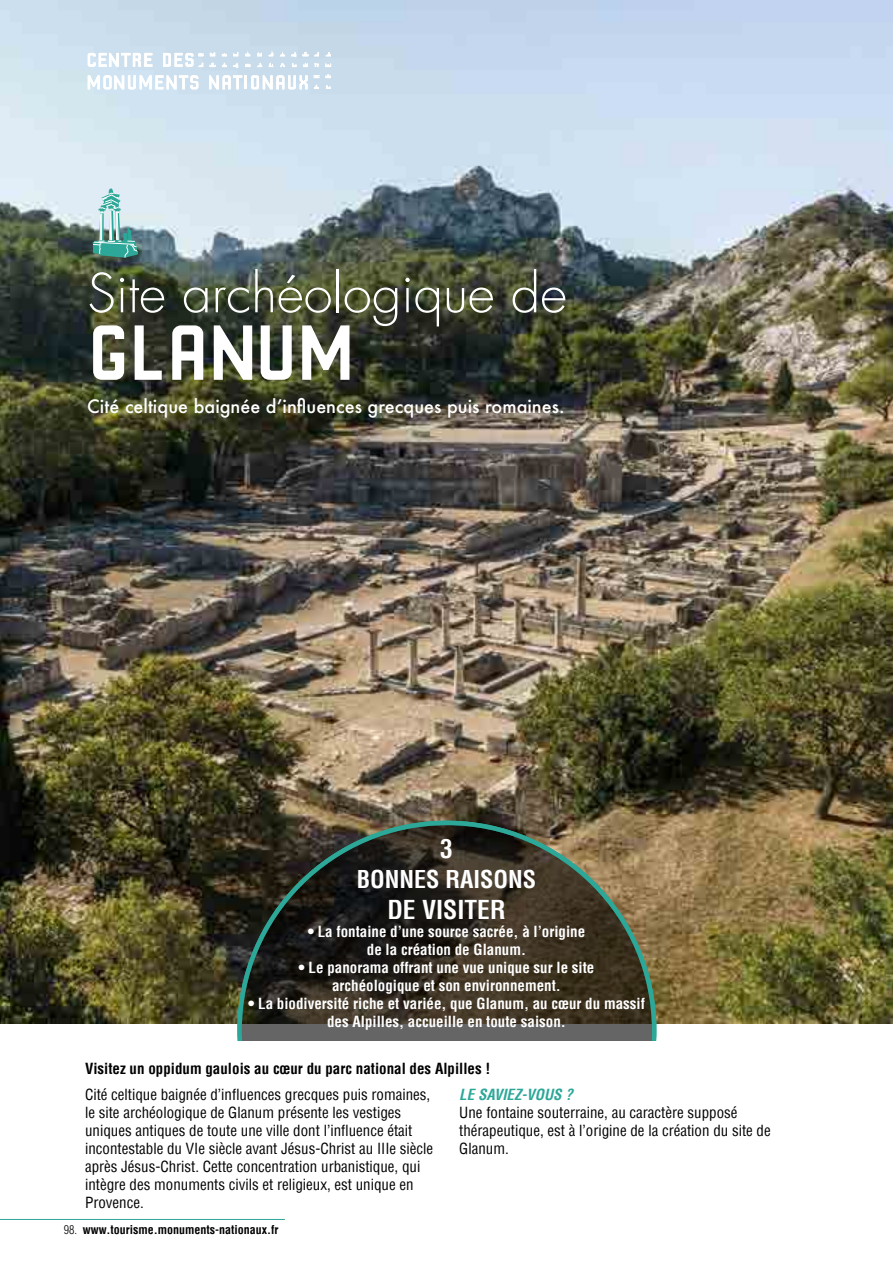
<style>
.page{position:relative;width:893px;height:1263px;background:#fff}
.page>*{position:absolute;margin:0;border:0;box-sizing:border-box;transform-origin:0 0}
.t1{font:82.5px "Robust CMN";letter-spacing:-.015em;color:#fff}
.t2{font:300 52.5px "Futura";color:#fff}
.t3{font:700 condensed 25.5px "Helvetica";color:#fff}
.t4{font:700 condensed 24px "Helvetica";color:#fff}
.t5{font:500 18px "Futura";color:#fff}
.t6{font:condensed 15px/18px "Helvetica";color:#000}
.t7{font:700 condensed 15px/18px "Helvetica";color:#fff;text-align:center}
.t8{font:700 condensed 15px "Helvetica";color:#000}
.t9{font:italic 700 condensed 15px "Helvetica";color:#2ca798}
.t10{font:700 condensed 12px "Helvetica";color:#000}
.s1{font-weight:300}
</style>
<div class="page">
<img style="left:0;top:0;width:893px;height:1024px">
<svg style="left:240px;top:823px;width:414px;height:414px;background:#343027"></svg>
<svg style="left:314px;top:52px;width:5px;height:4px"></svg>
<svg style="left:269px;top:51px;width:4px;height:5px"></svg>
<svg style="left:292px;top:63px;width:4px;height:4px"></svg>
<svg style="left:280px;top:63px;width:5px;height:4px"></svg>
<svg style="left:257px;top:63px;width:5px;height:4px"></svg>
<svg style="left:303px;top:51px;width:5px;height:5px"></svg>
<svg style="left:326px;top:52px;width:5px;height:4px"></svg>
<svg style="left:326px;top:85px;width:4px;height:4px"></svg>
<svg style="left:325px;top:74px;width:6px;height:4px"></svg>
<svg style="left:314px;top:75px;width:5px;height:3px"></svg>
<svg style="left:210px;top:52px;width:5px;height:4px"></svg>
<svg style="left:222px;top:62px;width:5px;height:5px"></svg>
<svg style="left:257px;top:52px;width:5px;height:4px"></svg>
<svg style="left:245px;top:51px;width:5px;height:5px"></svg>
<svg style="left:245px;top:63px;width:5px;height:4px"></svg>
<svg style="left:233px;top:52px;width:5px;height:4px"></svg>
<svg style="left:303px;top:62px;width:5px;height:5px"></svg>
<svg style="left:280px;top:51px;width:5px;height:5px"></svg>
<svg style="left:233px;top:62px;width:5px;height:6px"></svg>
<svg style="left:325px;top:64px;width:6px;height:3px"></svg>
<svg style="left:269px;top:62px;width:4px;height:5px"></svg>
<svg style="left:314px;top:84px;width:5px;height:5px"></svg>
<svg style="left:210px;top:62px;width:5px;height:5px"></svg>
<svg style="left:291px;top:51px;width:5px;height:6px"></svg>
<svg style="left:314px;top:63px;width:5px;height:4px"></svg>
<svg style="left:222px;top:53px;width:5px;height:3px"></svg>
<svg style="left:163px;top:52px;width:40px;height:15px"></svg>
<svg style="left:88px;top:53px;width:64px;height:14px"></svg>
<svg style="left:209px;top:75px;width:99px;height:14px"></svg>
<svg style="left:88px;top:75px;width:110px;height:14px"></svg>
<div style="left:0;top:1041px;width:893px;height:204px;background:#fff"></div>
<hr style="left:0;top:1219px;width:285px;height:1px;background:#2ca798">
<svg style="left:92px;top:188px;width:46px;height:70px;background:#96c5c3"></svg>
<h2 class="t2" style="left:87px;top:261px;width:481px">Site archéologique de</h2>
<h1 class="t1" style="left:87px;top:307px;width:269px">GLANUM</h1>
<p class="t5" style="left:87px;top:394px;width:479px">Cité celtique baignée d’influences grecques puis romaines.</p>
<h3 class="t3" style="left:440px;top:832px;width:14px">3</h3>
<h3 class="t4" style="left:357px;top:864px;width:181px">BONNES RAISONS</h3>
<h3 class="t3" style="left:387px;top:893px;width:120px">DE VISITER</h3>
<p class="t7" style="left:308px;top:922px;width:279px">• La fontaine d’une source sacrée, à l’origine de la création de Glanum.</p>
<p class="t7" style="left:299px;top:958px;width:297px">• Le panorama offrant une vue unique sur le site archéologique et son environnement.</p>
<p class="t7" style="left:248px;top:994px;width:398px">• La biodiversité riche et variée, que Glanum, au cœur du massif des Alpilles, accueille en toute saison.</p>
<p class="t8" style="left:85px;top:1059px;width:407px">Visitez un oppidum gaulois au cœur du parc national des Alpilles !</p>
<p class="t6" style="left:85px;top:1085px;width:350px">Cité celtique baignée d’influences grecques puis romaines, le site archéologique de Glanum présente les vestiges uniques antiques de toute une ville dont l’influence était incontestable du VIe siècle avant Jésus-Christ au IIIe siècle après Jésus-Christ. Cette concentration urbanistique, qui intègre des monuments civils et religieux, est unique en Provence.</p>
<p class="t9" style="left:459px;top:1085px;width:115px">LE SAVIEZ-VOUS ?</p>
<p class="t6" style="left:459px;top:1103px;width:313px">Une fontaine souterraine, au caractère supposé thérapeutique, est à l’origine de la création du site de<br>Glanum.</p>
<p class="t10" style="left:64px;top:1221px;width:216px"><span class="s1">98.</span> www.tourisme.monuments-nationaux.fr</p>
</div>
